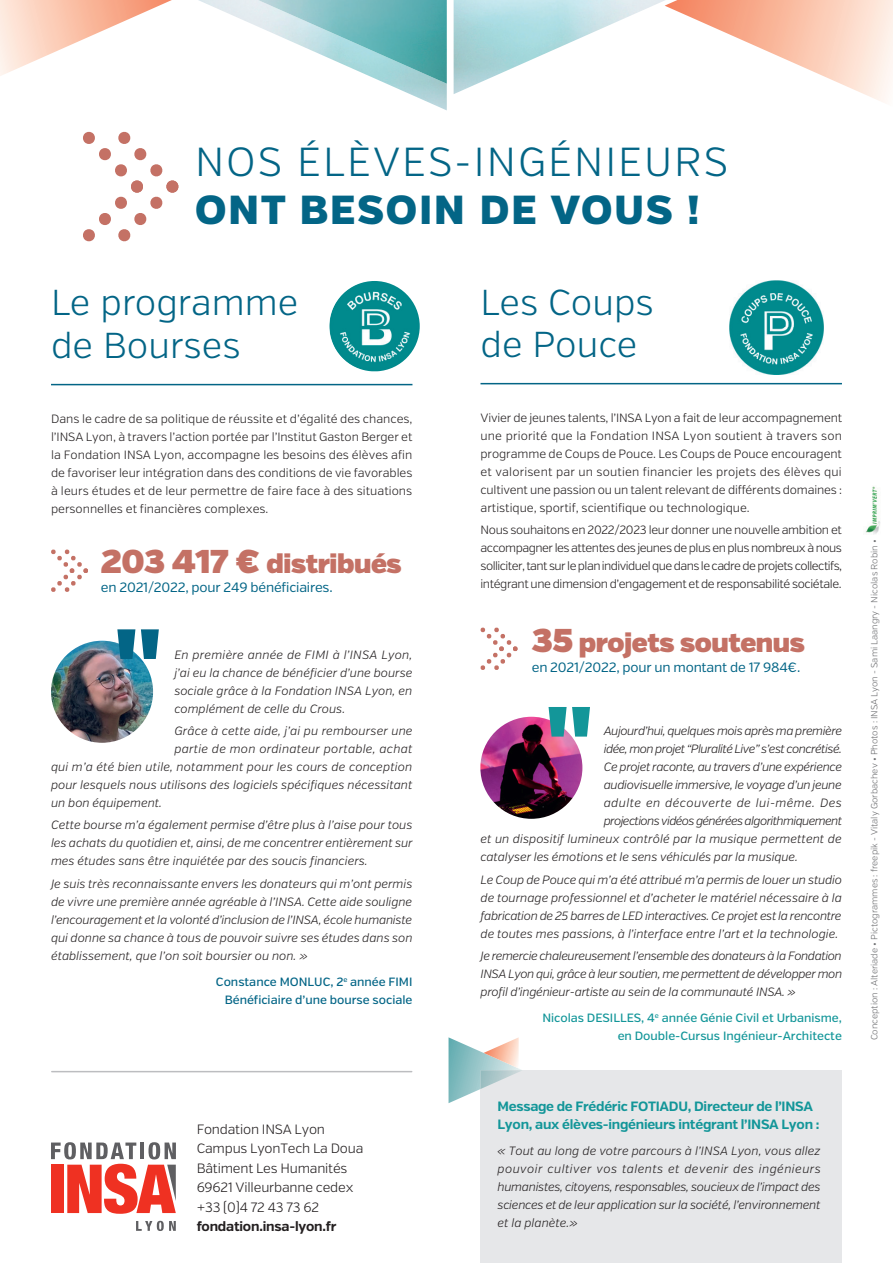
<style>
.page{position:relative;width:893px;height:1263px;background:#fff}
.page>*{position:absolute;margin:0;border:0;box-sizing:border-box;transform-origin:0 0}
.t1{font:300 40.5px "Verb";letter-spacing:.05em;color:#036586}
.t2{font:900 40.5px "Verb";letter-spacing:.05em;color:#036586}
.t3{font:300 36px/42px "Verb";color:#036586}
.t4{font:900 27px "Verb";letter-spacing:-.015em;color:#c47165}
.t5{font:300 13.5px/19.5px "Verb";letter-spacing:-.015em;color:#231f20}
.t6{font:700 13.5px/18px "Verb";letter-spacing:-.02em;color:#139699}
.t7{font:13.5px "Verb";letter-spacing:-.015em;color:#036586}
.t8{font:700 13.5px "Verb";letter-spacing:-.015em;color:#231f20}
.t9{font:italic 300 12px/18px "Verb";color:#231f20;text-align:justify}
.t10{font:300 12px/18px "Verb";color:#231f20;text-align:justify}
.t11{font:500 12px/18px "Verb";color:#139699;text-align:right}
.t12{font:500 12px/18px "Verb";color:#036586;text-align:right}
.t13{font:italic 300 12px "Verb";letter-spacing:-.045em;color:#231f20}
.t14{font:italic 300 12px "Verb";letter-spacing:-.05em;color:#231f20}
.t15{font:italic 300 12px "Verb";letter-spacing:-.03em;color:#231f20}
.t16{font:italic 300 12px "Verb";letter-spacing:-.025em;color:#231f20}
.t17{font:italic 300 12px "Verb";letter-spacing:-.035em;color:#231f20}
.t18{font:italic 300 12px "Verb";letter-spacing:.02em;color:#231f20}
.t19{font:italic 300 12px "Verb";letter-spacing:.035em;color:#231f20}
.t20{font:300 9px "Verb";color:#6c6d70}
.s1{font-size:33px}
</style>
<div class="page">
<svg style="left:51px;top:1142px;width:125px;height:89px"></svg>
<img style="left:865px;top:486px;width:15px;height:48px">
<hr style="left:480px;top:383px;width:362px;height:1px;background:#036586">
<img style="left:51px;top:641px;width:102px;height:102px;border-radius:51px">
<hr style="left:51px;top:384px;width:361px;height:1px;background:#036586">
<img style="left:329px;top:281px;width:91px;height:90px;border-radius:44px">
<svg style="left:51px;top:549px;width:37px;height:43px"></svg>
<svg style="left:480px;top:627px;width:38px;height:43px"></svg>
<img style="left:730px;top:281px;width:93px;height:93px">
<img style="left:199px;top:0;width:248px;height:110px">
<img style="left:258px;top:0;width:189px;height:84px">
<svg style="left:0;top:0;width:172px;height:76px"></svg>
<div style="left:480px;top:1070px;width:362px;height:193px;background:#e6e7e9"></div>
<img style="left:454px;top:0;width:211px;height:94px">
<svg style="left:665px;top:0;width:228px;height:102px"></svg>
<svg style="left:83px;top:131px;width:96px;height:111px"></svg>
<svg style="left:117px;top:629px;width:42px;height:30px"></svg>
<img style="left:480px;top:717px;width:102px;height:102px;border-radius:51px">
<svg style="left:549px;top:707px;width:41px;height:30px"></svg>
<svg style="left:449px;top:1037px;width:73px;height:66px"></svg>
<hr style="left:52px;top:1071px;width:360px;height:1px;background:#bcbdc0">
<h1 class="t1" style="left:195px;top:138px;width:534px">NOS ÉLÈVES-INGÉNIEURS</h1>
<h1 class="t2" style="left:195px;top:185px;width:506px">ONT BESOIN DE VOUS !</h1>
<h2 class="t3" style="left:51px;top:282px;width:249px;line-height:42.9px">Le programme de Bourses</h2>
<p class="t10" style="left:51px;top:410px;width:363px">Dans le cadre de sa politique de réussite et d’égalité des chances, l’INSA Lyon, à travers l’action portée par l’Institut Gaston Berger et la Fondation INSA Lyon, accompagne les besoins des élèves afin de favoriser leur intégration dans des conditions de vie favorables à leurs études et de leur permettre de faire face à des situations personnelles et financières complexes.</p>
<h3 class="t4" style="left:101px;top:547px;width:302px"><span class="s1">203 417 €</span> distribués</h3>
<p class="t7" style="left:101px;top:579px;width:233px">en 2021/2022, pour 249 bénéficiaires.</p>
<p class="t9" style="left:174px;top:646px;width:240px">En première année de FIMI à l’INSA Lyon, j’ai eu la chance de bénéficier d’une bourse sociale grâce à la Fondation INSA Lyon, en complément de celle du Crous.</p>
<p class="t9" style="left:174px;top:722px;width:240px">Grâce à cette aide, j’ai pu rembourser une</p>
<p class="t18" style="left:174px;top:742px;width:240px">partie de mon ordinateur portable, achat</p>
<p class="t9" style="left:51px;top:758px;width:363px">qui m’a été bien utile, notamment pour les cours de conception</p>
<p class="t9" style="left:51px;top:776px;width:363px">pour lesquels nous utilisons des logiciels spécifiques nécessitant</p>
<p class="t9" style="left:51px;top:794px;width:113px">un bon équipement.</p>
<p class="t9" style="left:51px;top:816px;width:363px">Cette bourse m’a également permise d’être plus à l’aise pour tous les achats du quotidien et, ainsi, de me concentrer entièrement sur mes études sans être inquiétée par des soucis financiers.</p>
<p class="t9" style="left:51px;top:875px;width:363px">Je suis très reconnaissante envers les donateurs qui m’ont permis de vivre une première année agréable à l’INSA. Cette aide souligne l’encouragement et la volonté d’inclusion de l’INSA, école humaniste qui donne sa chance à tous de pouvoir suivre ses études dans son établissement, que l’on soit boursier ou non. »</p>
<p class="t12" style="left:216px;top:973px;width:198px">Constance MONLUC, 2<sup>e</sup> année FIMI<br>Bénéficiaire d’une bourse sociale</p>
<p class="t5" style="left:197px;top:1119px;width:168px">Fondation INSA Lyon<br>Campus LyonTech La Doua<br>Bâtiment Les Humanités<br>69621 Villeurbanne cedex +33 (0)4 72 43 73 62</p>
<p class="t8" style="left:197px;top:1218px;width:141px">fondation.insa-lyon.fr</p>
<h2 class="t3" style="left:480px;top:282px;width:175px">Les Coups de Pouce</h2>
<p class="t10" style="left:480px;top:409px;width:363px">Vivier de jeunes talents, l’INSA Lyon a fait de leur accompagnement une priorité que la Fondation INSA Lyon soutient à travers son programme de Coups de Pouce. Les Coups de Pouce encouragent et valorisent par un soutien financier les projets des élèves qui cultivent une passion ou un talent relevant de différents domaines : artistique, sportif, scientifique ou technologique.</p>
<p class="t10" style="left:480px;top:521px;width:363px">Nous souhaitons en 2022/2023 leur donner une nouvelle ambition et accompagner les attentes des jeunes de plus en plus nombreux à nous solliciter, tant sur le plan individuel que dans le cadre de projets collectifs, intégrant une dimension d’engagement et de responsabilité sociétale.</p>
<h3 class="t4" style="left:532px;top:626px;width:275px"><span class="s1">35</span> projets soutenus</h3>
<p class="t7" style="left:532px;top:659px;width:270px">en 2021/2022, pour un montant de 17 984€.</p>
<p class="t17" style="left:604px;top:724px;width:240px">Aujourd’hui, quelques mois après ma première</p>
<p class="t13" style="left:604px;top:742px;width:240px">idée, mon projet “Pluralité Live” s’est concrétisé.</p>
<p class="t15" style="left:604px;top:760px;width:240px">Ce projet raconte, au travers d’une expérience</p>
<p class="t16" style="left:604px;top:778px;width:240px">audiovisuelle immersive, le voyage d’un jeune</p>
<p class="t19" style="left:604px;top:796px;width:240px">adulte en découverte de lui-même. Des</p>
<p class="t14" style="left:604px;top:814px;width:240px">projections vidéos générées algorithmiquement</p>
<p class="t9" style="left:480px;top:830px;width:363px">et un dispositif lumineux contrôlé par la musique permettent de</p>
<p class="t9" style="left:480px;top:848px;width:319px">catalyser les émotions et le sens véhiculés par la musique.</p>
<p class="t9" style="left:480px;top:871px;width:363px">Le Coup de Pouce qui m’a été attribué m’a permis de louer un studio de tournage professionnel et d’acheter le matériel nécessaire à la fabrication de 25 barres de LED interactives. Ce projet est la rencontre de toutes mes passions, à l’interface entre l’art et la technologie.</p>
<p class="t9" style="left:480px;top:947px;width:363px">Je remercie chaleureusement l’ensemble des donateurs à la Fondation INSA Lyon qui, grâce à leur soutien, me permettent de développer mon profil d’ingénieur-artiste au sein de la communauté INSA. »</p>
<p class="t11" style="left:542px;top:1009px;width:301px">Nicolas DESILLES, 4<sup>e</sup> année Génie Civil et Urbanisme, en Double-Cursus Ingénieur-Architecte</p>
<p class="t6" style="left:497px;top:1097px;width:323px">Message de Frédéric FOTIADU, Directeur de l’INSA<br>Lyon, aux élèves-ingénieurs intégrant l’INSA Lyon :</p>
<p class="t9" style="left:497px;top:1142px;width:325px">« Tout au long de votre parcours à l’INSA Lyon, vous allez pouvoir cultiver vos talents et devenir des ingénieurs humanistes, citoyens, responsables, soucieux de l’impact des sciences et de leur application sur la société, l’environnement et la planète.»</p>
<p class="t20" style="left:869px;top:1040px;width:502px;rotate:-90deg">Conception : Alteriade • Pictogrammes : freepik - Vitaly Gorbachev • Photos : INSA Lyon - Sami Laangry - Nicolas Robin •</p>
</div>
